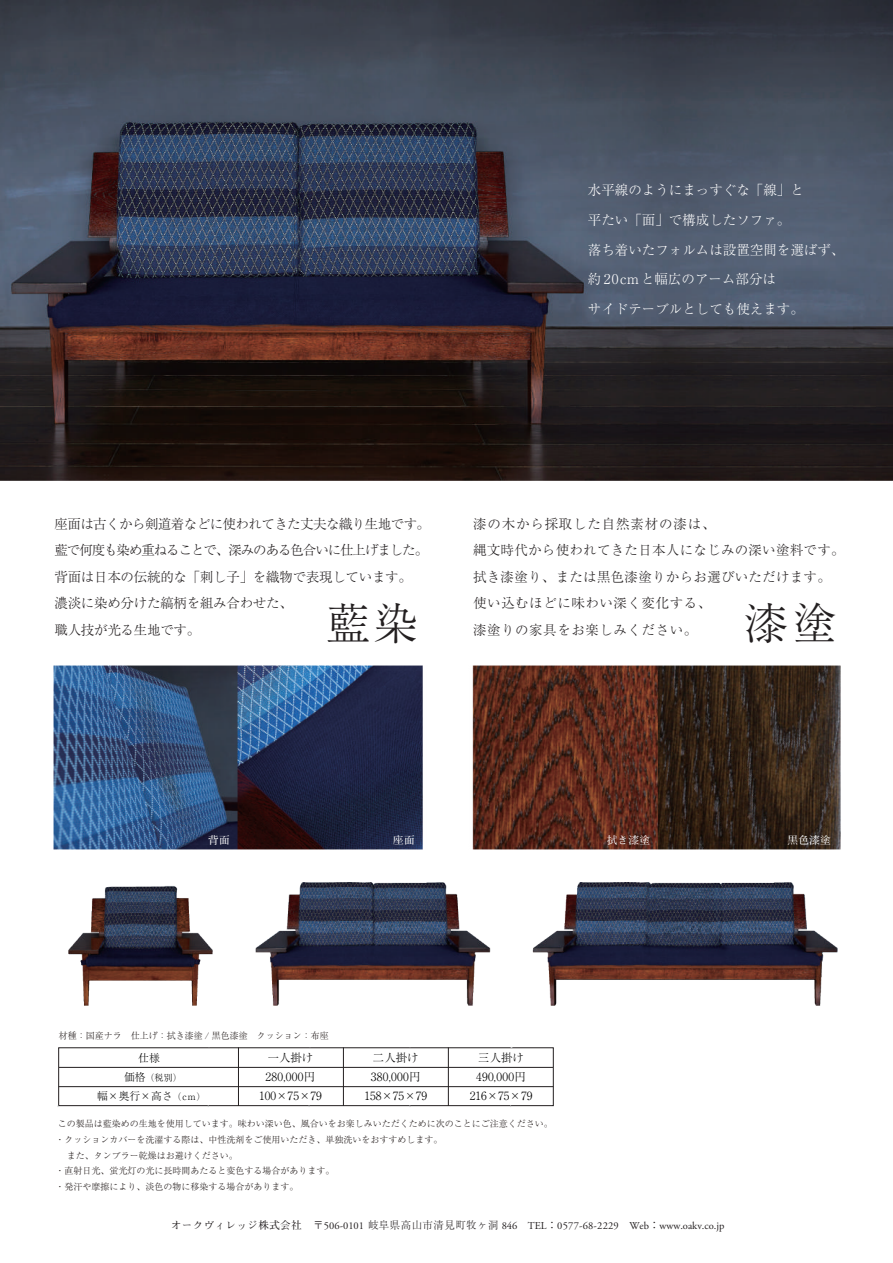
<style>
.page{position:relative;width:893px;height:1263px;background:#fff}
.page>*{position:absolute;margin:0;border:0;box-sizing:border-box;transform-origin:0 0}
.t1{font:300 44.55px "Ryumin Pro";color:#231f20}
.t2{font:300 13.5px/26.5px "Ryumin Pro";letter-spacing:-.04em;color:#231f20}
.t3{font:300 13.5px/26.5px "Ryumin Pro";letter-spacing:.02em;color:#231f20}
.t4{font:300 13.5px/29.5px "Ryumin Pro";color:#fff}
.t5{font:300 13.5px "Ryumin Pro";letter-spacing:.04em;color:#231f20}
.t6{font:300 11.4px "Ryumin Pro";color:#030303}
.t7{font:300 10.8px "Ryumin Pro";color:#030303}
.t8{font:10.5px "Adobe Garamond Pro";color:#231f20}
.t9{font:700 10.5px "Futo Min A101 Pro";letter-spacing:.04em;color:#fff}
.t10{font:300 9px/15.8px "Ryumin Pro";color:#201918}
.t11{font:300 9px "Ryumin Pro";color:#030303}
.s1{font-size:10.8px}
.s2{font-size:9px}
.s3{font-family:"Futo Min A101 Pro";font-weight:700}
.s4{font-family:"Ryumin Pro";font-weight:300}
.s5{font-family:"Koz Go Pr 6 N"}
</style>
<div class="page">
<img style="left:0;top:0;width:893px;height:480px">
<div style="left:58px;top:1047px;width:496px;height:59px;background:#fff;border:1px solid #231f20"></div>
<hr style="left:238px;top:1047px;width:1px;height:59px;background:#231f20">
<hr style="left:343px;top:1047px;width:1px;height:59px;background:#231f20">
<hr style="left:448px;top:1047px;width:1px;height:59px;background:#231f20">
<hr style="left:59px;top:1067px;width:494px;height:1px;background:#231f20">
<hr style="left:59px;top:1086px;width:494px;height:1px;background:#231f20">
<img style="left:54px;top:665px;width:787px;height:185px">
<img style="left:68px;top:882px;width:769px;height:124px">
<h2 class="t4" style="left:588px;top:174px;width:258px">水平線のようにまっすぐな「線」と<br>平たい「面」で構成したソファ。<br>落ち着いたフォルムは設置空間を選ばず、約 20cmと幅広のアーム部分は<br>サイドテーブルとしても使えます。</h2>
<h2 class="t2" style="left:55px;top:509px;width:377px">座面は古くから剣道着などに使われてきた丈夫な織り生地です。藍で何度も染め重ねることで、深みのある色合いに仕上げました。背面は日本の伝統的な「刺し子」を織物で表現しています。<br>濃淡に染め分けた縞柄を組み合わせた、<br>職人技が光る生地です。</h2>
<h1 class="t1" style="left:326px;top:589px;width:94px">藍染</h1>
<h2 class="t3" style="left:473px;top:509px;width:373px">漆の木から採取した自然素材の漆は、<br>縄文時代から使われてきた日本人になじみの深い塗料です。拭き漆塗り、または黒色漆塗りからお選びいただけます。使い込むほどに味わい深く変化する、</h2>
<h1 class="t1" style="left:744px;top:589px;width:94px">漆塗</h1>
<h2 class="t5" style="left:473px;top:619px;width:226px">漆塗りの家具をお楽しみください。</h2>
<p class="t9" style="left:208px;top:832px;width:23px">背面</p>
<p class="t9" style="left:393px;top:832px;width:23px">座面</p>
<p class="t9" style="left:607px;top:832px;width:45px">拭き漆塗</p>
<p class="t9" style="left:787px;top:832px;width:45px">黒色漆塗</p>
<p class="t10" style="left:59px;top:1027px;width:271px">材種：国産ナラ　仕上げ：拭き漆塗 / 黒色漆塗　クッション：布座</p>
<p class="t7" style="left:138px;top:1049px;width:23px">仕様</p>
<p class="t6" style="left:268px;top:1049px;width:47px">一人掛け</p>
<p class="t6" style="left:373px;top:1049px;width:47px">二人掛け</p>
<p class="t6" style="left:478px;top:1049px;width:47px">三人掛け</p>
<p class="t11" style="left:124px;top:1071px;width:59px"><span class="s1">価格</span>（税別）</p>
<p class="t6" style="left:266px;top:1068px;width:51px">280,000円</p>
<p class="t6" style="left:371px;top:1068px;width:51px">380,000円</p>
<p class="t6" style="left:476px;top:1068px;width:51px">490,000円</p>
<p class="t7" style="left:97px;top:1088px;width:110px">幅×奥行×高さ<span class="s2">（cm）</span></p>
<p class="t6" style="left:259px;top:1087px;width:64px">100×75×79</p>
<p class="t6" style="left:364px;top:1087px;width:64px">158×75×79</p>
<p class="t6" style="left:470px;top:1087px;width:64px">216×75×79</p>
<p class="t10" style="left:55px;top:1115px;width:499px">この製品は藍染めの生地を使用しています。味わい深い色、風合いをお楽しみいただくために次のことにご注意ください。・クッションカバーを洗濯する際は、中性洗剤をご使用いただき、単独洗いをおすすめします。<br>　また、タンブラー乾燥はお避けください。<br>・直射日光、蛍光灯の光に長時間あたると変色する場合があります。<br>・発汗や摩擦により、淡色の物に移染する場合があります。</p>
<p class="t8" style="left:171px;top:1219px;width:555px"><span class="s3">オークヴィレッジ株式会社</span><span class="s4">　〒</span>506-0101 <span class="s4">岐阜県高山市清見町牧ヶ洞</span> 846 TEL<span class="s5">：</span>0577-68-2229 Web<span class="s5">：</span>www.oakv.co.jp</p>
</div>
